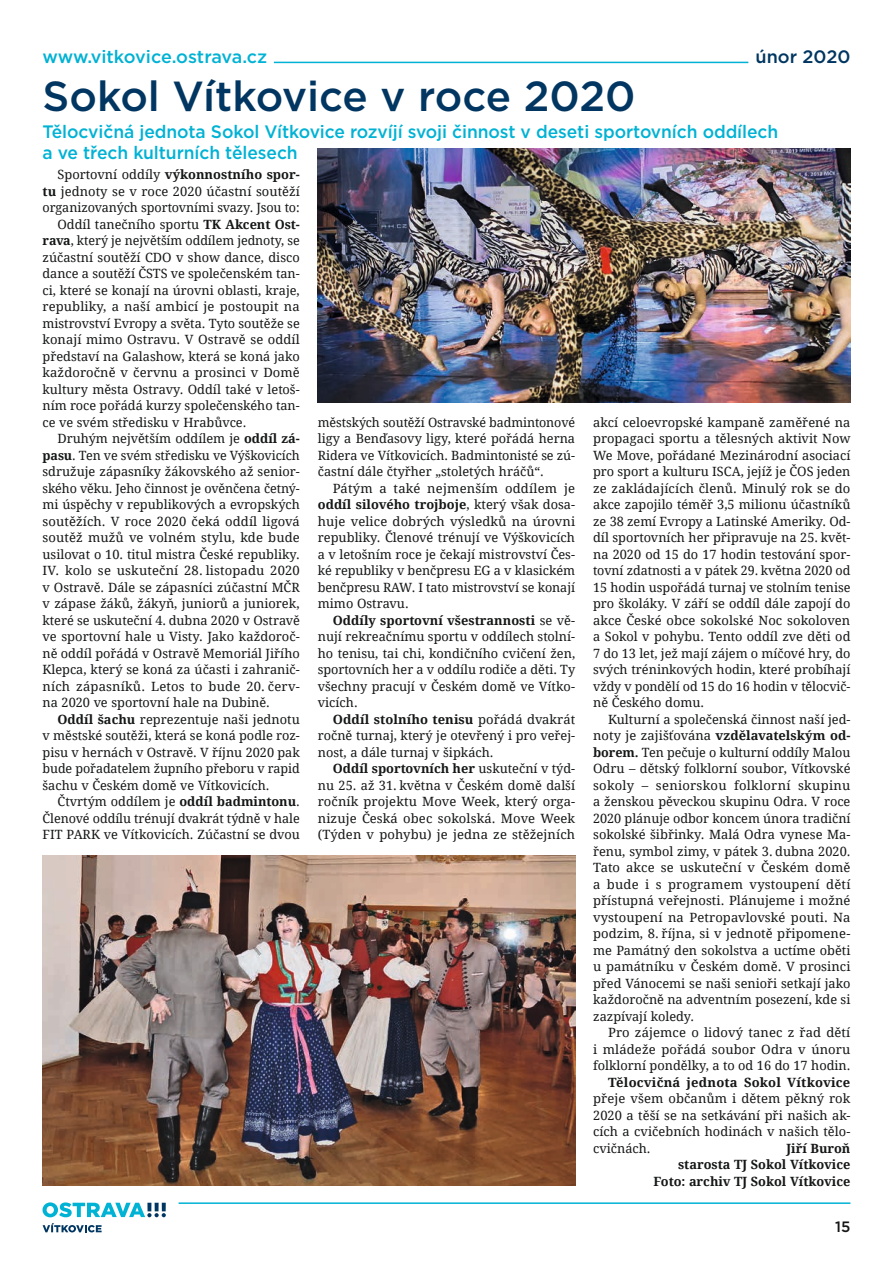
<style>
.page{position:relative;width:893px;height:1263px;background:#fff}
.page>*{position:absolute;margin:0;border:0;box-sizing:border-box;transform-origin:0 0}
.t1{font:500 42px "Gotham";color:#003661}
.t2{font:500 18px/21px "Gotham";letter-spacing:-.005em;color:#00b2d4}
.t3{font:500 18px "Gotham";color:#003661}
.t4{font:500 15px "Gotham";color:#151616}
.t5{font:12.75px/16.5px "Droid Serif";color:#151616;text-align:justify}
.t6{font:700 12.75px/16.5px "Droid Serif";color:#151616;text-align:right}
.s1{font-weight:400}
.s2{font-weight:700}
</style>
<div class="page">
<svg style="left:43px;top:1202px;width:123px;height:15px"></svg>
<svg style="left:43px;top:1223px;width:59px;height:9px"></svg>
<hr style="left:179px;top:1202px;width:671px;height:2px;background:#00b2d4">
<hr style="left:274px;top:62px;width:474px;height:1px;background:#00b2d4">
<img style="left:318px;top:149px;width:532px;height:253px">
<img style="left:43px;top:856px;width:532px;height:330px">
<h2 class="t2" style="left:43px;top:46px;width:226px">www.vitkovice.ostrava.cz</h2>
<h2 class="t3" style="left:755px;top:45px;width:96px">únor 2020</h2>
<h1 class="t1" style="left:43px;top:69px;width:595px">Sokol Vítkovice v roce 2020</h1>
<h2 class="t2" style="left:43px;top:121px;width:737px">Tělocvičná jednota Sokol Vítkovice rozvíjí svoji činnost v deseti sportovních oddílech a ve třech kulturních tělesech</h2>
<p class="t6" style="left:58px;top:167px;width:244px"><span class="s1">Sportovní oddíly</span> výkonnostního spor-</p>
<p class="t5" style="left:43px;top:183px;width:259px"><span class="s2">tu</span> jednoty se v roce 2020 účastní soutěží</p>
<p class="t5" style="left:43px;top:200px;width:259px">organizovaných sportovními svazy. Jsou to:</p>
<p class="t5" style="left:58px;top:216px;width:244px">Oddíl tanečního sportu <span class="s2">TK Akcent Ost-</span></p>
<p class="t5" style="left:43px;top:233px;width:259px"><span class="s2">rava</span>, který je největším oddílem jednoty, se</p>
<p class="t5" style="left:43px;top:249px;width:259px">zúčastní soutěží CDO v show dance, disco</p>
<p class="t5" style="left:43px;top:266px;width:259px">dance a soutěží ČSTS ve společenském tan-</p>
<p class="t5" style="left:43px;top:282px;width:259px">ci, které se konají na úrovni oblasti, kraje,</p>
<p class="t5" style="left:43px;top:299px;width:259px">republiky, a naší ambicí je postoupit na</p>
<p class="t5" style="left:43px;top:315px;width:259px">mistrovství Evropy a světa. Tyto soutěže se</p>
<p class="t5" style="left:43px;top:332px;width:259px">konají mimo Ostravu. V Ostravě se oddíl</p>
<p class="t5" style="left:43px;top:348px;width:259px">představí na Galashow, která se koná jako</p>
<p class="t5" style="left:43px;top:365px;width:259px">každoročně v červnu a prosinci v Domě</p>
<p class="t5" style="left:43px;top:381px;width:259px">kultury města Ostravy. Oddíl také v letoš-</p>
<p class="t5" style="left:43px;top:398px;width:259px">ním roce pořádá kurzy společenského tan-</p>
<p class="t5" style="left:43px;top:414px;width:205px">ce ve svém středisku v Hrabůvce.</p>
<p class="t5" style="left:58px;top:431px;width:244px">Druhým největším oddílem je <span class="s2">oddíl zá-</span></p>
<p class="t5" style="left:43px;top:447px;width:259px"><span class="s2">pasu</span>. Ten ve svém středisku ve Výškovicích</p>
<p class="t5" style="left:43px;top:464px;width:259px">sdružuje zápasníky žákovského až senior-</p>
<p class="t5" style="left:43px;top:480px;width:259px">ského věku. Jeho činnost je ověnčena četný-</p>
<p class="t5" style="left:43px;top:497px;width:259px">mi úspěchy v republikových a evropských</p>
<p class="t5" style="left:43px;top:513px;width:259px">soutěžích. V roce 2020 čeká oddíl ligová</p>
<p class="t5" style="left:43px;top:530px;width:259px">soutěž mužů ve volném stylu, kde bude</p>
<p class="t5" style="left:43px;top:546px;width:259px">usilovat o 10. titul mistra České republiky.</p>
<p class="t5" style="left:43px;top:563px;width:259px">IV. kolo se uskuteční 28. listopadu 2020</p>
<p class="t5" style="left:43px;top:579px;width:259px">v Ostravě. Dále se zápasníci zúčastní MČR</p>
<p class="t5" style="left:43px;top:596px;width:259px">v zápase žáků, žákyň, juniorů a juniorek,</p>
<p class="t5" style="left:43px;top:612px;width:259px">které se uskuteční 4. dubna 2020 v Ostravě</p>
<p class="t5" style="left:43px;top:629px;width:259px">ve sportovní hale u Visty. Jako každoroč-</p>
<p class="t5" style="left:43px;top:645px;width:259px">ně oddíl pořádá v Ostravě Memoriál Jiřího</p>
<p class="t5" style="left:43px;top:662px;width:259px">Klepca, který se koná za účasti i zahranič-</p>
<p class="t5" style="left:43px;top:678px;width:259px">ních zápasníků. Letos to bude 20. červ-</p>
<p class="t5" style="left:43px;top:695px;width:229px">na 2020 ve sportovní hale na Dubině.</p>
<p class="t5" style="left:58px;top:711px;width:244px"><span class="s2">Oddíl šachu</span> reprezentuje naši jednotu</p>
<p class="t5" style="left:43px;top:728px;width:259px">v městské soutěži, která se koná podle roz-</p>
<p class="t5" style="left:43px;top:744px;width:259px">pisu v hernách v Ostravě. V říjnu 2020 pak</p>
<p class="t5" style="left:43px;top:761px;width:259px">bude pořadatelem župního přeboru v rapid</p>
<p class="t5" style="left:43px;top:777px;width:229px">šachu v Českém domě ve Vítkovicích.</p>
<p class="t5" style="left:58px;top:794px;width:244px">Čtvrtým oddílem je <span class="s2">oddíl badmintonu</span>.</p>
<p class="t5" style="left:43px;top:810px;width:259px">Členové oddílu trénují dvakrát týdně v hale</p>
<p class="t5" style="left:43px;top:827px;width:259px">FIT PARK ve Vítkovicích. Zúčastní se dvou</p>
<p class="t5" style="left:318px;top:414px;width:259px">městských soutěží Ostravské badmintonové ligy a Benďasovy ligy, které pořádá herna Ridera ve Vítkovicích. Badmintonisté se zú&shy;častní dále čtyřher „stoletých hráčů“.</p>
<p class="t5" style="left:318px;top:480px;width:259px;text-indent:15px">Pátým a také nejmenším oddílem je <span class="s2">oddíl silového trojboje</span>, který však dosa&shy;huje velice dobrých výsledků na úrovni republiky. Členové trénují ve Výškovicích a v letošním roce je čekají mistrovství Čes&shy;ké republiky v benčpresu EG a v klasickém benčpresu RAW. I tato mistrovství se konají mimo Ostravu.</p>
<p class="t5" style="left:318px;top:612px;width:259px;text-indent:15px"><span class="s2">Oddíly sportovní všestrannosti</span> se vě&shy;nují rekreačnímu sportu v oddílech stolní&shy;ho tenisu, tai chi, kondičního cvičení žen, sportovních her a v oddílu rodiče a děti. Ty všechny pracují v Českém domě ve Vítko&shy;vicích.</p>
<p class="t5" style="left:318px;top:711px;width:259px;text-indent:15px"><span class="s2">Oddíl stolního tenisu</span> pořádá dvakrát ročně turnaj, který je otevřený i pro veřej&shy;nost, a dále turnaj v šipkách.</p>
<p class="t5" style="left:318px;top:761px;width:259px;text-indent:15px"><span class="s2">Oddíl sportovních her</span> uskuteční v týd&shy;nu 25. až 31. května v Českém domě další ročník projektu Move Week, který orga&shy;nizuje Česká obec sokolská. Move Week (Týden v pohybu) je jedna ze stěžejních</p>
<p class="t5" style="left:593px;top:414px;width:259px">akcí celoevropské kampaně zaměřené na propagaci sportu a tělesných aktivit Now We Move, pořádané Mezinárodní asociací pro sport a kulturu ISCA, jejíž je ČOS jeden ze zakládajících členů. Minulý rok se do akce zapojilo téměř 3,5 milionu účastníků ze 38 zemí Evropy a Latinské Ameriky. Od&shy;díl sportovních her připravuje na 25. květ&shy;na 2020 od 15 do 17 hodin testování spor&shy;tovní zdatnosti a v pátek 29. května 2020 od 15 hodin uspořádá turnaj ve stolním tenise pro školáky. V září se oddíl dále zapojí do akce České obce sokolské Noc sokoloven a Sokol v pohybu. Tento oddíl zve děti od 7 do 13 let, jež mají zájem o míčové hry, do svých tréninkových hodin, které probíhají vždy v pondělí od 15 do 16 hodin v tělocvič&shy;ně Českého domu.</p>
<p class="t5" style="left:593px;top:711px;width:259px;text-indent:15px">Kulturní a společenská činnost naší jed&shy;noty je zajišťována <span class="s2">vzdělavatelským od&shy;borem.</span> Ten pečuje o kulturní oddíly Malou Odru – dětský folklorní soubor, Vítkovské sokoly – seniorskou folklorní skupinu a ženskou pěveckou skupinu Odra. V roce 2020 plánuje odbor koncem února tradiční sokolské šibřinky. Malá Odra vynese Ma&shy;řenu, symbol zimy, v pátek 3. dubna 2020.<br>Tato akce se uskuteční v Českém domě a bude i s programem vystoupení dětí přístupná veřejnosti. Plánujeme i možné vystoupení na Petropavlovské pouti. Na podzim, 8. října, si v jednotě připomene&shy;me Památný den sokolstva a uctíme oběti u památníku v Českém domě. V prosinci před Vánocemi se naši senioři setkají jako každoročně na adventním posezení, kde si zazpívají koledy.</p>
<p class="t5" style="left:593px;top:1025px;width:259px;text-indent:15px">Pro zájemce o lidový tanec z řad dětí i mládeže pořádá soubor Odra v únoru folklorní pondělky, a to od 16 do 17 hodin.</p>
<p class="t6" style="left:608px;top:1074px;width:244px">Tělocvičná jednota Sokol Vítkovice</p>
<p class="t5" style="left:593px;top:1091px;width:259px">přeje všem občanům i dětem pěkný rok 2020 a těší se na setkávání při našich ak&shy;cích a cvičebních hodinách v našich tělo&shy;cvičnách.</p>
<p class="t6" style="left:653px;top:1140px;width:198px">Jiří Buroň<br>starosta TJ Sokol Vítkovice<br>Foto: archiv TJ Sokol Vítkovice</p>
<p class="t4" style="left:835px;top:1217px;width:17px">15</p>
</div>
